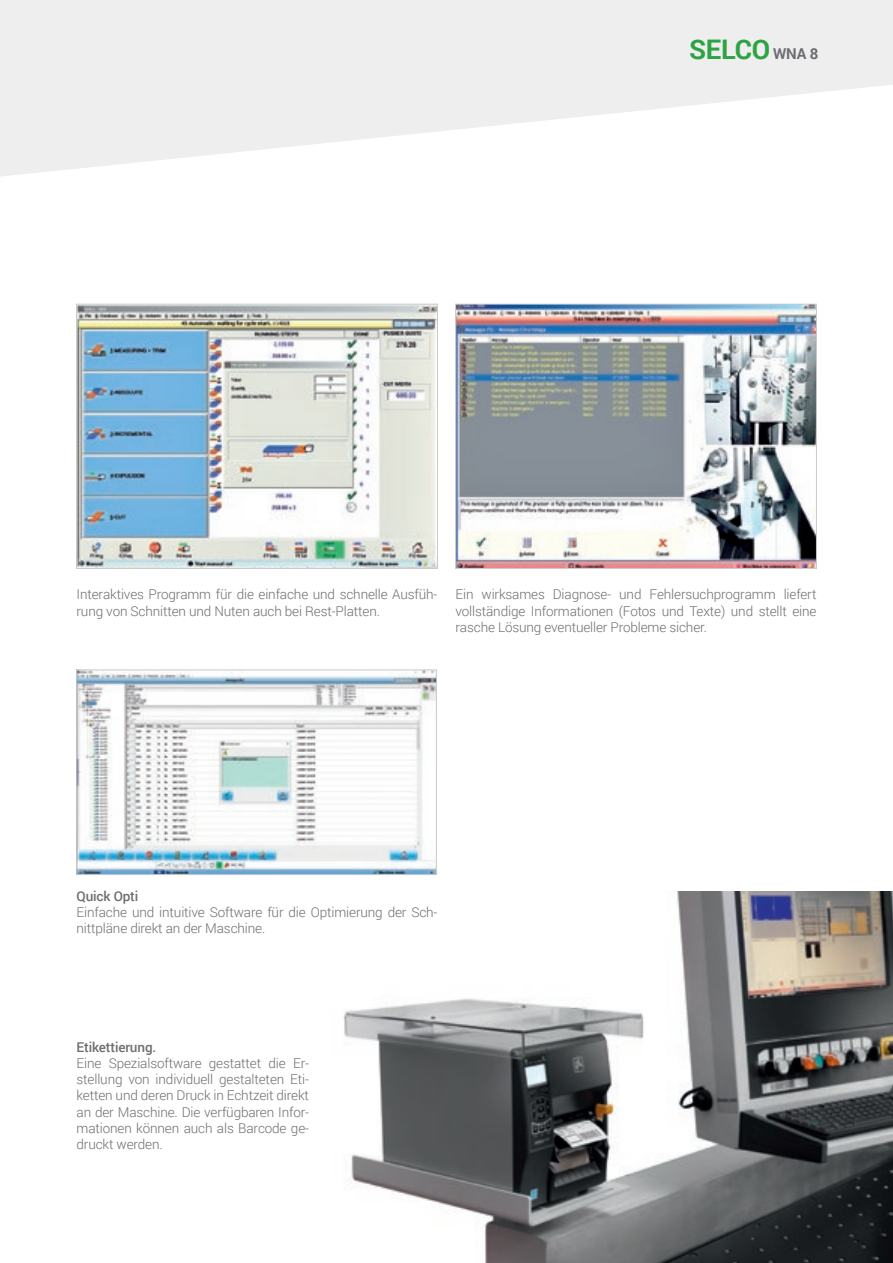
<style>
.page{position:relative;width:893px;height:1263px;background:#fff}
.page>*{position:absolute;margin:0;border:0;box-sizing:border-box;transform-origin:0 0}
.t1{font:700 27px "Roboto";letter-spacing:-.01em;color:#2da343}
.t2{font:300 13.5px/16.2px "Roboto";letter-spacing:-.01em;color:#6c6d70}
.t3{font:500 13.5px "Roboto";letter-spacing:-.01em;color:#6c6d70}
.s1{font-size:15px;color:#6c6d70}
</style>
<div class="page">
<svg style="left:0;top:0;width:893px;height:176px;fill:#eeeeef"></svg>
<img style="left:78px;top:306px;width:358px;height:261px">
<div style="left:76px;top:304px;width:362px;height:265px;border:1px solid #c9cacc"></div>
<img style="left:457px;top:306px;width:358px;height:261px">
<div style="left:455px;top:304px;width:362px;height:265px;border:1px solid #c9cacc"></div>
<img style="left:79px;top:672px;width:356px;height:201px">
<div style="left:77px;top:670px;width:360px;height:205px;border:1px solid #c9cacc"></div>
<img style="left:343px;top:891px;width:550px;height:372px">
<p class="t1" style="left:689px;top:30px;width:131px">SELCO <span class="s1">WNA 8</span></p>
<p class="t2" style="left:77px;top:586px;width:362px">Interaktives Programm für die einfache und schnelle Ausfüh&shy;rung von Schnitten und Nuten auch bei Rest-Platten.</p>
<p class="t2" style="left:455px;top:586px;width:362px;text-align:justify">Ein wirksames Diagnose- und Fehlersuchprogramm liefert vollständige Informationen (Fotos und Texte) und stellt eine rasche Lösung eventueller Probleme sicher.</p>
<p class="t3" style="left:77px;top:886px;width:63px">Quick Opti</p>
<p class="t2" style="left:77px;top:903px;width:362px">Einfache und intuitive Software für die Optimierung der Sch&shy;nittpläne direkt an der Maschine.</p>
<p class="t3" style="left:77px;top:1037px;width:81px">Etikettierung.</p>
<p class="t2" style="left:77px;top:1054px;width:234px;text-align:justify">Eine Spezialsoftware gestattet die Er&shy;stellung von individuell gestalteten Eti&shy;ketten und deren Druck in Echtzeit direkt an der Maschine. Die verfügbaren Infor&shy;mationen können auch als Barcode ge&shy;druckt werden.</p>
</div>
